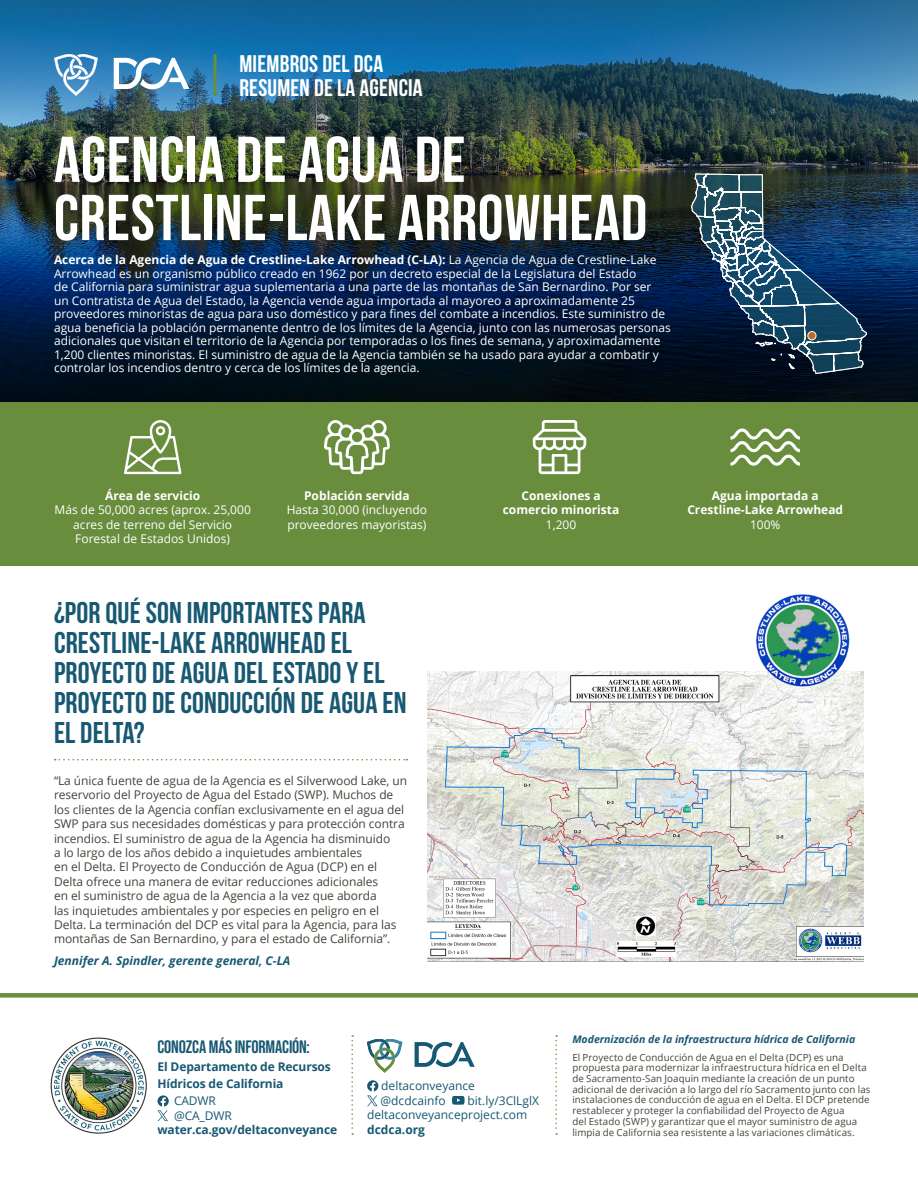
<style>
.page{position:relative;width:918px;height:1188px;background:#fff}
.page>*{position:absolute;margin:0;border:0;box-sizing:border-box;transform-origin:0 0}
.t1{font:700 64.65px/58.2px "Bebas Neue";letter-spacing:.01em;color:#fff}
.t2{font:700 30px/30px "Bebas Neue";letter-spacing:.005em;color:#175873}
.t3{font:700 24px/24px "Bebas Neue";letter-spacing:.01em;color:#fff}
.body{font:18px "Bebas Neue";letter-spacing:-.01em;color:#175873}
.body-2{font:12px/13.5px "Open Sans";color:#fff;text-align:center}
.body-3{font:12px/14.4px "Open Sans";letter-spacing:-.005em;color:#44443c}
.Headline_20_pt{font:700 12px "Open Sans";letter-spacing:-.01em;color:#175873}
.Headline_20_pt-2{font:12px/14.7px "Open Sans";color:#175873}
.t4{font:700 12px/14.4px "Open Sans";color:#fff;text-align:center}
.body-4{font:italic 700 12px "Open Sans";color:#175873}
.subhead_2{font:italic 700 10.5px "Open Sans";color:#175873}
.body-5{font:9.75px/10.6px "Open Sans";letter-spacing:.01em;color:#44443c}
.s1{font-weight:700}
.s2{font-weight:400}
</style>
<div class="page">
<img style="left:427px;top:671px;width:437px;height:291px">
<svg style="left:0;top:181px;width:918px;height:221px;background:#0d2134"></svg>
<img style="left:0;top:0;width:918px;height:181px">
<div style="left:0;top:402px;width:918px;height:164px;background:#688d3c"></div>
<svg style="left:124px;top:420px;width:58px;height:54px"></svg>
<svg style="left:324px;top:420px;width:66px;height:54px"></svg>
<svg style="left:533px;top:420px;width:53px;height:54px"></svg>
<svg style="left:731px;top:428px;width:69px;height:38px"></svg>
<img style="left:756px;top:594px;width:94px;height:93px">
<div style="left:0;top:993px;width:918px;height:5px;background:#688d3c"></div>
<svg style="left:55px;top:759px;width:352px;height:1px"></svg>
<svg style="left:691px;top:174px;width:176px;height:200px;background:#284761"></svg>
<div style="left:808px;top:332px;width:8px;height:8px;background:#c26b1b;border-radius:50%"></div>
<div style="left:807px;top:331px;width:9px;height:9px;border:1px solid #fff;border-radius:50%"></div>
<svg style="left:367px;top:1080px;width:11px;height:26px"></svg>
<svg style="left:452px;top:1096px;width:13px;height:9px"></svg>
<svg style="left:351px;top:1035px;width:2px;height:100px"></svg>
<svg style="left:555px;top:1035px;width:2px;height:100px"></svg>
<svg style="left:158px;top:1095px;width:11px;height:26px"></svg>
<img style="left:50px;top:1037px;width:97px;height:97px">
<svg style="left:367px;top:1039px;width:35px;height:33px"></svg>
<svg style="left:415px;top:1042px;width:60px;height:25px"></svg>
<svg style="left:54px;top:54px;width:44px;height:42px"></svg>
<svg style="left:114px;top:58px;width:75px;height:31px"></svg>
<hr style="left:214px;top:54px;width:3px;height:42px;background:#688d3c">
<p class="t3" style="left:239px;top:51px;width:185px">MIEMBROS DEL DCA<br>RESUMEN DE LA AGENCIA</p>
<p class="t1" style="left:54px;top:130px;width:595px">AGENCIA DE AGUA DE<br>CRESTLINE-LAKE ARROWHEAD</p>
<p class="body-2" style="left:54px;top:253px;width:618px;text-align:left"><span class="s1">Acerca de la Agencia de Agua de Crestline-Lake Arrowhead (C-LA):</span> La Agencia de Agua de Crestline-Lake Arrowhead es un organismo público creado en 1962 por un decreto especial de la Legislatura del Estado<br>de California para suministrar agua suplementaria a una parte de las montañas de San Bernardino. Por ser<br>un Contratista de Agua del Estado, la Agencia vende agua importada al mayoreo a aproximadamente 25 proveedores minoristas de agua para uso doméstico y para fines del combate a incendios. Este suministro de agua beneficia la población permanente dentro de los límites de la Agencia, junto con las numerosas personas adicionales que visitan el territorio de la Agencia por temporadas o los fines de semana, y aproximadamente 1,200 clientes minoristas. El suministro de agua de la Agencia también se ha usado para ayudar a combatir y controlar los incendios dentro y cerca de los límites de la agencia.</p>
<p class="body-2" style="left:55px;top:488px;width:198px;line-height:14.4px"><span class="s1">Área de servicio<br></span>Más de 50,000 acres (aprox. 25,000 acres de terreno del Servicio<br>Forestal de Estados Unidos)</p>
<p class="body-2" style="left:287px;top:488px;width:142px;line-height:14.4px"><span class="s1">Población servida<br></span>Hasta 30,000 (incluyendo proveedores mayoristas)</p>
<p class="t4" style="left:503px;top:488px;width:118px">Conexiones a comercio minorista<br><span class="s2">1,200</span></p>
<p class="t4" style="left:687px;top:488px;width:157px">Agua importada a<br>Crestline-Lake Arrowhead<br><span class="s2">100%</span></p>
<p class="t2" style="left:54px;top:597px;width:354px">¿POR QUÉ SON IMPORTANTES PARA<br>CRESTLINE-LAKE ARROWHEAD EL<br>PROYECTO DE AGUA DEL ESTADO Y EL<br>PROYECTO DE CONDUCCIÓN DE AGUA EN<br>EL DELTA?</p>
<p class="body-3" style="left:54px;top:773px;width:355px">“La única fuente de agua de la Agencia es el Silverwood Lake, un reservorio del Proyecto de Agua del Estado (SWP). Muchos de los clientes de la Agencia confían exclusivamente en el agua del SWP para sus necesidades domésticas y para protección contra incendios. El suministro de agua de la Agencia ha disminuido<br>a lo largo de los años debido a inquietudes ambientales<br>en el Delta. El Proyecto de Conducción de Agua (DCP) en el Delta ofrece una manera de evitar reducciones adicionales<br>en el suministro de agua de la Agencia a la vez que aborda<br>las inquietudes ambientales y por especies en peligro en el Delta. La terminación del DCP es vital para la Agencia, para las montañas de San Bernardino, y para el estado de California”.</p>
<p class="body-4" style="left:54px;top:952px;width:238px">Jennifer A. Spindler, gerente general, C-LA</p>
<p class="body" style="left:158px;top:1036px;width:154px">CONOZCA MÁS INFORMACIÓN:</p>
<p class="Headline_20_pt" style="left:158px;top:1058px;width:175px">El Departamento de Recursos</p>
<p class="Headline_20_pt" style="left:158px;top:1075px;width:128px">Hídricos de California</p>
<p class="Headline_20_pt-2" style="left:174px;top:1093px;width:43px">CADWR</p>
<p class="Headline_20_pt-2" style="left:174px;top:1108px;width:59px">@CA_DWR</p>
<p class="Headline_20_pt" style="left:158px;top:1121px;width:181px">water.ca.gov/deltaconveyance</p>
<p class="Headline_20_pt-2" style="left:381px;top:1078px;width:96px">deltaconveyance @dcdcainfo</p>
<p class="Headline_20_pt-2" style="left:468px;top:1093px;width:73px">bit.ly/3ClLglX</p>
<p class="Headline_20_pt-2" style="left:367px;top:1107px;width:162px">deltaconveyanceproject.com</p>
<p class="Headline_20_pt" style="left:367px;top:1121px;width:59px">dcdca.org</p>
<p class="subhead_2" style="left:572px;top:1032px;width:284px">Modernización de la infraestructura hídrica de California</p>
<p class="body-5" style="left:572px;top:1052px;width:300px">El Proyecto de Conducción de Agua en el Delta (DCP) es una propuesta para modernizar la infraestructura hídrica en el Delta de Sacramento-San Joaquin mediante la creación de un punto adicional de derivación a lo largo del río Sacramento junto con las instalaciones de conducción de agua en el Delta. El DCP pretende restablecer y proteger la confiabilidad del Proyecto de Agua<br>del Estado (SWP) y garantizar que el mayor suministro de agua limpia de California sea resistente a las variaciones climáticas.</p>
</div>
